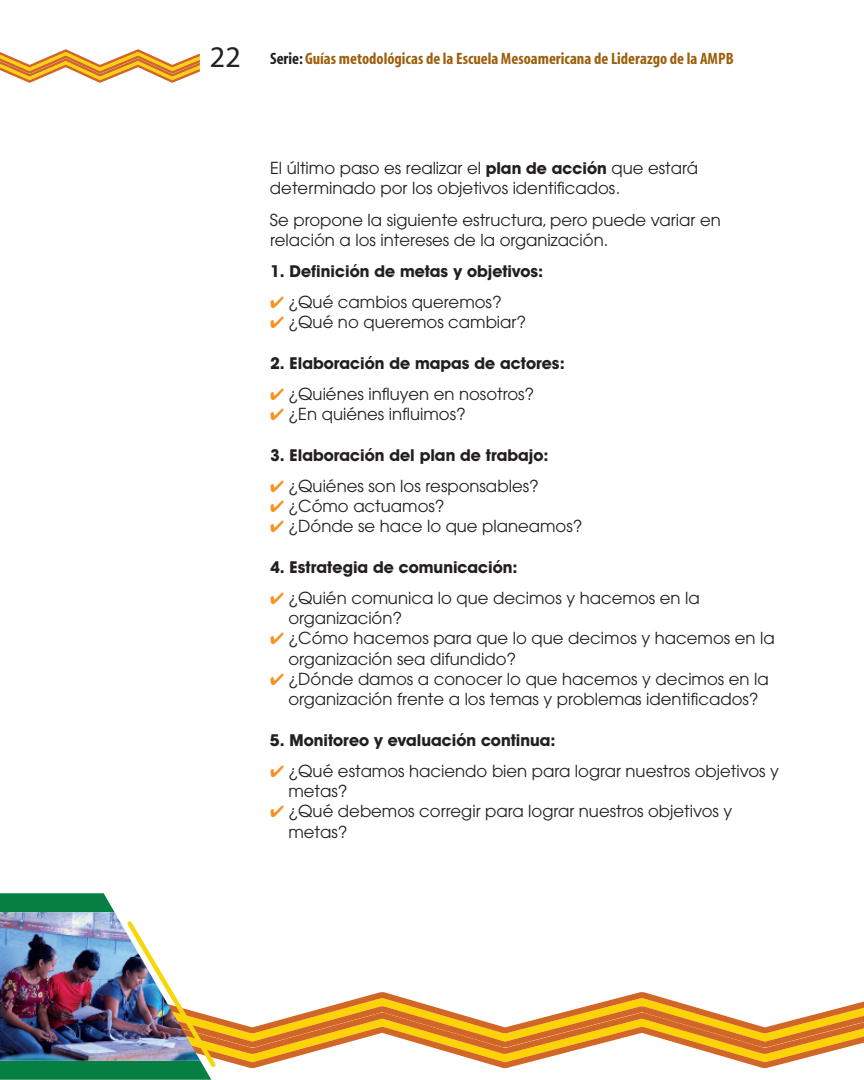
<style>
.page{position:relative;width:864px;height:1080px;background:#fff}
.page>*{position:absolute;margin:0;border:0;box-sizing:border-box;transform-origin:0 0}
.t1{font:16.5px/20.2px "Avant Garde";color:#231f20}
.t2{font:700 16.5px "Avant Garde IT Cby BT";color:#231f20}
.t3{font:16.5px "Myriad MM 700 wt 300 wd";color:#9c5f0d}
.s1{font-family:"Myriad MM 412 wt 601 wd";font-size:30px;color:#231f20}
.s2{color:#231f20}
.s3{font-family:"Avant Garde IT Cby BT";font-weight:700}
.s4{color:#f6911e}
</style>
<div class="page">
<svg style="left:0;top:49px;width:200px;height:34px"></svg>
<svg style="left:0;top:893px;width:864px;height:187px"></svg>
<img style="left:0;top:912px;width:200px;height:149px">
<p class="t3" style="left:210px;top:53px;width:525px"><span class="s1">22</span> <span class="s2">Serie:</span> Guías metodológicas de la Escuela Mesoamericana de Liderazgo de la AMPB</p>
<p class="t1" style="left:270px;top:160px;width:430px">El último paso es realizar el <span class="s3">plan de acción</span> que estará determinado por los objetivos identificados.</p>
<p class="t1" style="left:270px;top:211px;width:452px">Se propone la siguiente estructura, pero puede variar en relación a los intereses de la organización.</p>
<p class="t2" style="left:270px;top:265px;width:275px">1. Definición de metas y objetivos:</p>
<p class="t1" style="left:270px;top:293px;width:233px"><span class="s4">✔</span> ¿Qué cambios queremos?</p>
<p class="t1" style="left:270px;top:314px;width:258px"><span class="s4">✔</span> ¿Qué no queremos cambiar?</p>
<p class="t2" style="left:270px;top:357px;width:296px">2. Elaboración de mapas de actores:</p>
<p class="t1" style="left:270px;top:385px;width:266px"><span class="s4">✔</span> ¿Quiénes influyen en nosotros?</p>
<p class="t1" style="left:270px;top:406px;width:197px"><span class="s4">✔</span> ¿En quiénes influimos?</p>
<p class="t2" style="left:270px;top:449px;width:280px">3. Elaboración del plan de trabajo:</p>
<p class="t1" style="left:270px;top:477px;width:270px"><span class="s4">✔</span> ¿Quiénes son los responsables?</p>
<p class="t1" style="left:270px;top:497px;width:176px"><span class="s4">✔</span> ¿Cómo actuamos?</p>
<p class="t1" style="left:270px;top:518px;width:314px"><span class="s4">✔</span> ¿Dónde se hace lo que planeamos?</p>
<p class="t2" style="left:270px;top:561px;width:249px">4. Estrategia de comunicación:</p>
<p class="t1" style="left:288px;top:589px;width:413px;text-indent:-18px"><span class="s4">✔</span> ¿Quién comunica lo que decimos y hacemos en la organización?</p>
<p class="t1" style="left:288px;top:630px;width:488px;text-indent:-18px"><span class="s4">✔</span> ¿Cómo hacemos para que lo que decimos y hacemos en la organización sea difundido?</p>
<p class="t1" style="left:270px;top:670px;width:500px;text-align:center"><span class="s4">✔</span> ¿Dónde damos a conocer lo que hacemos y decimos en la organización frente a los temas y problemas identificados?</p>
<p class="t2" style="left:270px;top:734px;width:287px">5. Monitoreo y evaluación continua:</p>
<p class="t1" style="left:288px;top:762px;width:492px;text-indent:-18px"><span class="s4">✔</span> ¿Qué estamos haciendo bien para lograr nuestros objetivos y metas?</p>
<p class="t1" style="left:288px;top:803px;width:446px;text-indent:-18px"><span class="s4">✔</span> ¿Qué debemos corregir para lograr nuestros objetivos y metas?</p>
</div>
